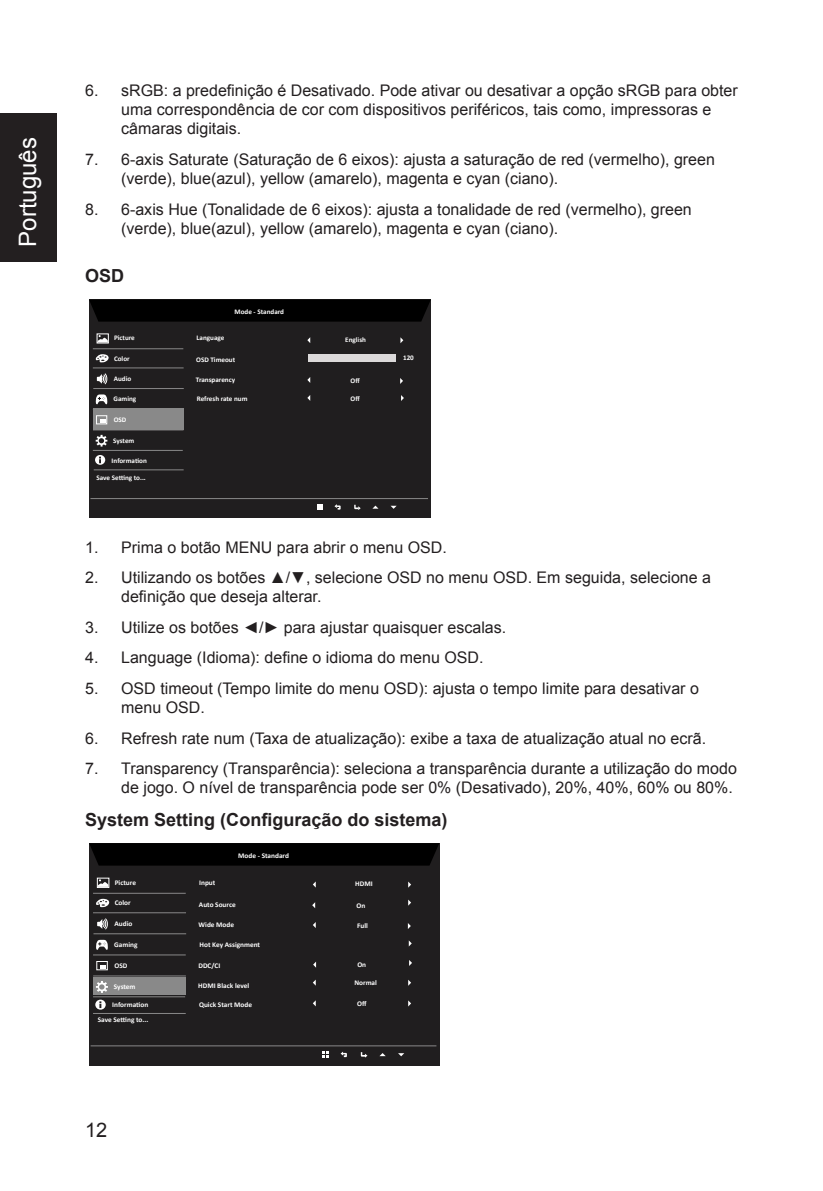
<style>
.page{position:relative;width:823px;height:1191px;background:#fff}
.page>*{position:absolute;margin:0;border:0;box-sizing:border-box;transform-origin:0 0}
.t1{font:24px "Arial";color:#fff}
.t2{font:20px "Arial";color:#231f20}
.Heading1{font:700 18px "Arial";color:#231f20}
.t3{font:16px/19.2px "Arial";color:#231f20}
.t4{font:700 7.2px "Calibri";color:#fff}
.t5{font:700 7px "Calibri";color:#fff}
</style>
<div class="page">
<div style="left:0;top:113px;width:57px;height:149px;background:#231f20"></div>
<div style="left:89px;top:299px;width:341px;height:219px;background:#201e1f"></div>
<svg style="left:89px;top:299px;width:341px;height:22px;background:#010101"></svg>
<hr style="left:90px;top:498px;width:338px;height:1px;background:#898989">
<svg style="left:307px;top:337px;width:3px;height:6px"></svg>
<svg style="left:400px;top:337px;width:3px;height:6px"></svg>
<hr style="left:93px;top:450px;width:90px;height:1px;background:#898989">
<hr style="left:93px;top:429px;width:90px;height:1px;background:#898989">
<hr style="left:93px;top:388px;width:91px;height:1px;background:#898989">
<hr style="left:93px;top:367px;width:90px;height:1px;background:#898989">
<div style="left:93px;top:408px;width:90px;height:21px;background:#898989"></div>
<svg style="left:95px;top:394px;width:13px;height:11px"></svg>
<div style="left:97px;top:333px;width:12px;height:10px;border:1px solid #fff"></div>
<svg style="left:97px;top:335px;width:11px;height:7px"></svg>
<svg style="left:95px;top:354px;width:14px;height:9px"></svg>
<svg style="left:97px;top:373px;width:11px;height:12px"></svg>
<hr style="left:93px;top:348px;width:90px;height:1px;background:#898989">
<div style="left:96px;top:415px;width:11px;height:9px;border:1px solid #fff"></div>
<svg style="left:100px;top:419px;width:5px;height:4px"></svg>
<svg style="left:307px;top:377px;width:3px;height:6px"></svg>
<svg style="left:96px;top:435px;width:11px;height:11px"></svg>
<svg style="left:400px;top:378px;width:3px;height:6px"></svg>
<svg style="left:317px;top:504px;width:5px;height:6px"></svg>
<svg style="left:95px;top:455px;width:10px;height:10px"></svg>
<svg style="left:334px;top:504px;width:6px;height:5px"></svg>
<svg style="left:354px;top:505px;width:6px;height:5px"></svg>
<svg style="left:307px;top:395px;width:3px;height:6px"></svg>
<div style="left:308px;top:354px;width:87px;height:8px;background:#dbd9d9"></div>
<hr style="left:94px;top:469px;width:89px;height:1px;background:#898989">
<div style="left:89px;top:843px;width:350px;height:222px;background:#201e1f"></div>
<div style="left:89px;top:843px;width:350px;height:22px;background:#000"></div>
<hr style="left:91px;top:1045px;width:345px;height:1px;background:#898989">
<svg style="left:408px;top:881px;width:3px;height:6px"></svg>
<hr style="left:93px;top:996px;width:92px;height:1px;background:#898989">
<hr style="left:93px;top:975px;width:93px;height:1px;background:#898989">
<hr style="left:93px;top:954px;width:93px;height:1px;background:#898989">
<hr style="left:93px;top:933px;width:93px;height:1px;background:#898989">
<hr style="left:93px;top:912px;width:93px;height:1px;background:#898989">
<div style="left:93px;top:977px;width:93px;height:18px;background:#898989"></div>
<svg style="left:96px;top:939px;width:12px;height:11px"></svg>
<div style="left:97px;top:877px;width:12px;height:11px;border:1px solid #fff"></div>
<svg style="left:98px;top:879px;width:10px;height:8px"></svg>
<svg style="left:96px;top:898px;width:14px;height:9px"></svg>
<svg style="left:97px;top:918px;width:11px;height:12px"></svg>
<hr style="left:93px;top:892px;width:93px;height:1px;background:#898989">
<div style="left:96px;top:961px;width:12px;height:9px;border:1px solid #fff"></div>
<svg style="left:101px;top:965px;width:5px;height:3px"></svg>
<svg style="left:96px;top:981px;width:12px;height:12px"></svg>
<svg style="left:407px;top:923px;width:3px;height:6px"></svg>
<svg style="left:379px;top:1053px;width:6px;height:3px"></svg>
<svg style="left:398px;top:1053px;width:6px;height:3px"></svg>
<svg style="left:322px;top:1051px;width:6px;height:6px"></svg>
<svg style="left:95px;top:999px;width:11px;height:10px"></svg>
<svg style="left:408px;top:980px;width:3px;height:5px"></svg>
<svg style="left:408px;top:1000px;width:3px;height:6px"></svg>
<svg style="left:408px;top:940px;width:3px;height:6px"></svg>
<svg style="left:408px;top:899px;width:3px;height:6px"></svg>
<svg style="left:312px;top:902px;width:3px;height:6px"></svg>
<svg style="left:409px;top:960px;width:3px;height:6px"></svg>
<svg style="left:313px;top:961px;width:3px;height:6px"></svg>
<svg style="left:340px;top:1051px;width:6px;height:6px"></svg>
<svg style="left:360px;top:1052px;width:7px;height:5px"></svg>
<hr style="left:93px;top:1013px;width:93px;height:1px;background:#898989">
<h1 class="t1" style="left:12px;top:247px;width:111px;rotate:-90deg">Português</h1>
<p class="t3" style="left:121px;top:81px;width:617px;text-indent:-36px">6. sRGB: a predefinição é Desativado. Pode ativar ou desativar a opção sRGB para obter uma correspondência de cor com dispositivos periféricos, tais como, impressoras e câmaras digitais.</p>
<p class="t3" style="left:121px;top:150px;width:595px;text-indent:-36px">7. 6-axis Saturate (Saturação de 6 eixos): ajusta a saturação de red (vermelho), green (verde), blue(azul), yellow (amarelo), magenta e cyan (ciano).</p>
<p class="t3" style="left:121px;top:200px;width:572px;text-indent:-36px">8. 6-axis Hue (Tonalidade de 6 eixos): ajusta a tonalidade de red (vermelho), green (verde), blue(azul), yellow (amarelo), magenta e cyan (ciano).</p>
<p class="Heading1" style="left:85px;top:264px;width:41px">OSD</p>
<p class="t5" style="left:234px;top:308px;width:51px">Mode - Standard</p>
<p class="t5" style="left:345px;top:335px;width:22px">English</p>
<p class="t5" style="left:114px;top:333px;width:22px">Picture</p>
<p class="t5" style="left:114px;top:354px;width:17px">Color</p>
<p class="t5" style="left:196px;top:333px;width:29px">Language</p>
<p class="t5" style="left:403px;top:353px;width:12px">120</p>
<p class="t5" style="left:196px;top:355px;width:40px">OSD Timeout</p>
<p class="t5" style="left:197px;top:394px;width:52px">Refresh rate num</p>
<p class="t5" style="left:114px;top:374px;width:19px">Audio</p>
<p class="t5" style="left:114px;top:415px;width:14px">OSD</p>
<p class="t5" style="left:350px;top:376px;width:11px">Off</p>
<p class="t5" style="left:196px;top:375px;width:41px">Transparency</p>
<p class="t5" style="left:350px;top:394px;width:11px">Off</p>
<p class="t5" style="left:113px;top:395px;width:24px">Gaming</p>
<p class="t5" style="left:113px;top:436px;width:23px">System</p>
<p class="t5" style="left:112px;top:456px;width:37px">Information</p>
<p class="t5" style="left:96px;top:473px;width:51px">Save Setting to...</p>
<p class="t3" style="left:85px;top:537px;width:363px">1. Prima o botão MENU para abrir o menu OSD.</p>
<p class="t3" style="left:121px;top:568px;width:591px;text-indent:-36px">2. Utilizando os botões ▲/▼, selecione OSD no menu OSD. Em seguida, selecione a definição que deseja alterar.</p>
<p class="t3" style="left:85px;top:618px;width:422px">3. Utilize os botões ◄/► para ajustar quaisquer escalas.</p>
<p class="t3" style="left:85px;top:648px;width:399px">4. Language (Idioma): define o idioma do menu OSD.</p>
<p class="t3" style="left:121px;top:679px;width:579px;text-indent:-36px">5. OSD timeout (Tempo limite do menu OSD): ajusta o tempo limite para desativar o menu OSD.</p>
<p class="t3" style="left:85px;top:728px;width:622px">6. Refresh rate num (Taxa de atualização): exibe a taxa de atualização atual no ecrã.</p>
<p class="t3" style="left:85px;top:759px;width:653px;text-align:right">7. Transparency (Transparência): seleciona a transparência durante a utilização do modo de jogo. O nível de transparência pode ser 0% (Desativado), 20%, 40%, 60% ou 80%.</p>
<p class="Heading1" style="left:85px;top:807px;width:364px">System Setting (Configuração do sistema)</p>
<p class="t4" style="left:238px;top:851px;width:52px">Mode - Standard</p>
<p class="t4" style="left:355px;top:879px;width:19px">HDMI</p>
<p class="t4" style="left:115px;top:877px;width:23px">Picture</p>
<p class="t4" style="left:115px;top:898px;width:18px">Color</p>
<p class="t4" style="left:199px;top:877px;width:18px">Input</p>
<p class="t4" style="left:199px;top:899px;width:38px">Auto Source</p>
<p class="t4" style="left:356px;top:901px;width:10px">On</p>
<p class="t4" style="left:114px;top:919px;width:19px">Audio</p>
<p class="t4" style="left:114px;top:961px;width:14px">OSD</p>
<p class="t4" style="left:114px;top:940px;width:25px">Gaming</p>
<p class="t4" style="left:114px;top:982px;width:23px">System</p>
<p class="t4" style="left:112px;top:1000px;width:38px">Information</p>
<p class="t4" style="left:98px;top:1015px;width:52px">Save Setting to...</p>
<p class="t2" style="left:85px;top:1116px;width:24px">12</p>
<p class="t4" style="left:198px;top:920px;width:37px">Wide Mode</p>
<p class="t4" style="left:198px;top:961px;width:23px">DDC/CI</p>
<p class="t4" style="left:199px;top:939px;width:62px">Hot Key Assignment</p>
<p class="t4" style="left:198px;top:980px;width:53px">HDMI Black level</p>
<p class="t4" style="left:199px;top:999px;width:55px">Quick Start Mode</p>
<p class="t4" style="left:357px;top:921px;width:12px">Full</p>
<p class="t4" style="left:357px;top:960px;width:10px">On</p>
<p class="t4" style="left:354px;top:978px;width:24px">Normal</p>
<p class="t4" style="left:357px;top:999px;width:11px">Off</p>
</div>
